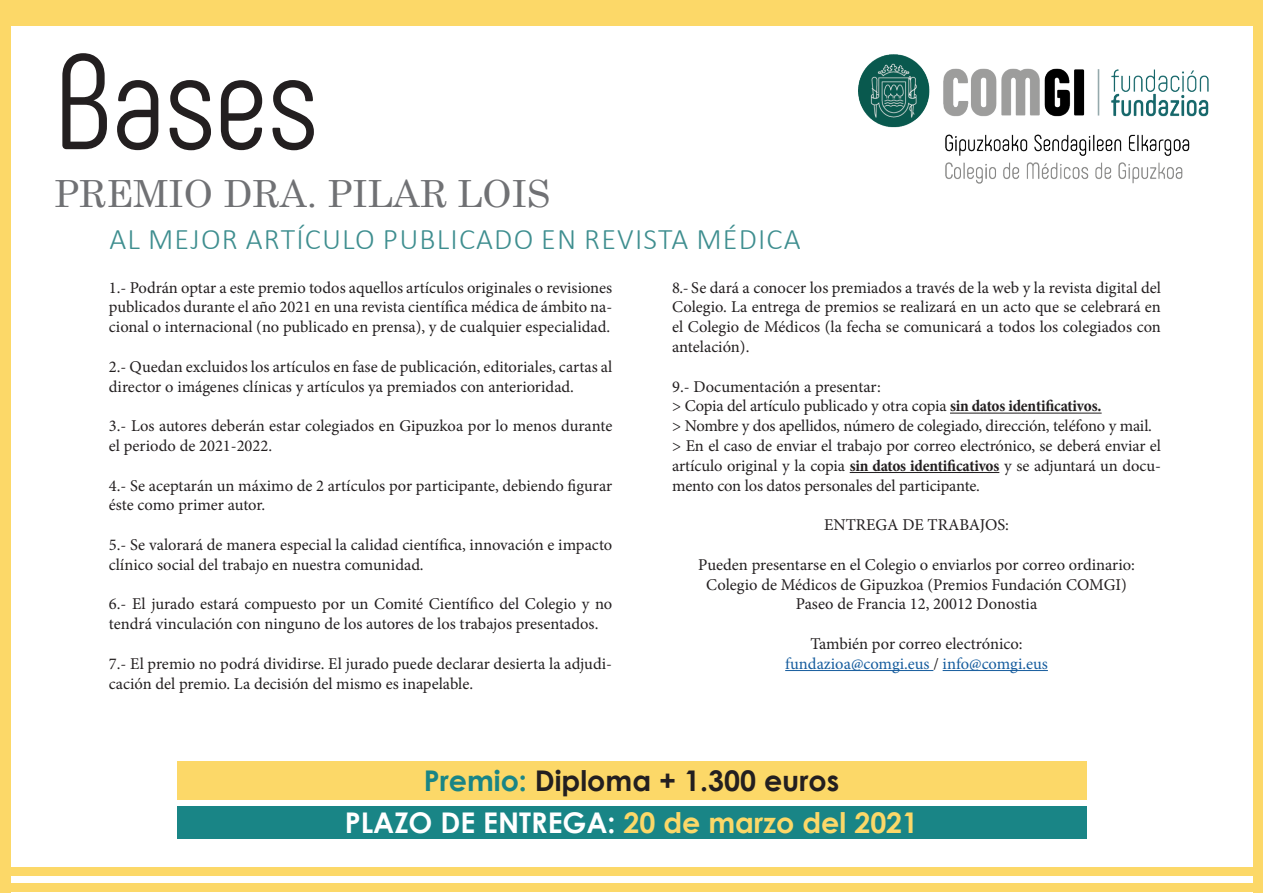
<style>
.page{position:relative;width:1263px;height:893px;background:#fff}
.page>*{position:absolute;margin:0;border:0;box-sizing:border-box;transform-origin:0 0}
.t1{font:135px "Phenomena";color:#231f20}
.t2{font:37.5px "Century";color:#707174}
.t3{font:300 30px "Calibri";letter-spacing:.04em;color:#3e8e8f}
.t4{font:700 28.5px "Century Gothic";color:#fcd868}
.t5{font:700 28.5px "Century Gothic";color:#231f20}
.t6{font:16.5px/19.8px "Minion Pro";color:#231f20}
.t7{font:16.5px "Minion Pro";color:#175d9e}
.s1{font-weight:700;font-stretch:condensed}
.s2{color:#231f20}
.s3{color:#198586}
.s4{color:#fff}
</style>
<div class="page">
<div style="left:177px;top:761px;width:909px;height:39px;background:#fcd868"></div>
<div style="left:177px;top:806px;width:909px;height:33px;background:#198586"></div>
<div style="left:1px;top:0;width:1262px;height:25px;background:#fcd868"></div>
<div style="left:0;top:883px;width:1263px;height:9px;background:#fcd868"></div>
<div style="left:0;top:867px;width:1263px;height:9px;background:#fcd868"></div>
<div style="left:1253px;top:0;width:10px;height:893px;background:#fcd868"></div>
<div style="left:0;top:0;width:11px;height:893px;background:#fcd868"></div>
<img style="left:858px;top:54px;width:351px;height:129px">
<hr style="left:950px;top:413px;width:152px;height:1px;background:#231f20">
<hr style="left:850px;top:472px;width:149px;height:1px;background:#231f20">
<hr style="left:785px;top:670px;width:148px;height:1px;background:#175d9e">
<hr style="left:943px;top:670px;width:105px;height:1px;background:#175d9e">
<p class="t1" style="left:54px;top:23px;width:267px">Bases</p>
<p class="t2" style="left:54px;top:162px;width:498px">PREMIO DRA. PILAR LOIS</p>
<p class="t3" style="left:110px;top:220px;width:693px">AL MEJOR ARTÍCULO PUBLICADO EN REVISTA MÉDICA</p>
<p class="t6" style="left:109px;top:278px;width:505px;text-align:justify">1.- Podrán optar a este premio todos aquellos artículos originales o revisiones publicados durante el año 2021 en una revista científica médica de ámbito na&shy;cional o internacional (no publicado en prensa), y de cualquier especialidad.</p>
<p class="t6" style="left:109px;top:357px;width:505px">2.- Quedan excluidos los artículos en fase de publicación, editoriales, cartas al director o imágenes clínicas y artículos ya premiados con anterioridad.</p>
<p class="t6" style="left:109px;top:416px;width:505px">3.- Los autores deberán estar colegiados en Gipuzkoa por lo menos durante el periodo de 2021-2022.</p>
<p class="t6" style="left:109px;top:476px;width:505px">4.- Se aceptarán un máximo de 2 artículos por participante, debiendo figurar éste como primer autor.</p>
<p class="t6" style="left:109px;top:535px;width:505px">5.- Se valorará de manera especial la calidad científica, innovación e impacto clínico social del trabajo en nuestra comunidad.</p>
<p class="t6" style="left:109px;top:594px;width:505px">6.- El jurado estará compuesto por un Comité Científico del Colegio y no tendrá vinculación con ninguno de los autores de los trabajos presentados.</p>
<p class="t6" style="left:109px;top:654px;width:505px">7.- El premio no podrá dividirse. El jurado puede declarar desierta la adjudi&shy;cación del premio. La decisión del mismo es inapelable.</p>
<p class="t6" style="left:672px;top:278px;width:490px;text-align:justify">8.- Se dará a conocer los premiados a través de la web y la revista digital del Colegio. La entrega de premios se realizará en un acto que se celebrará en el Colegio de Médicos (la fecha se comunicará a todos los colegiados con antelación).</p>
<p class="t6" style="left:672px;top:377px;width:210px">9.- Documentación a presentar:</p>
<p class="t6" style="left:672px;top:396px;width:431px">&gt; Copia del artículo publicado y otra copia <span class="s1">sin datos identificativos.</span></p>
<p class="t6" style="left:672px;top:416px;width:481px">&gt; Nombre y dos apellidos, número de colegiado, dirección, teléfono y mail.</p>
<p class="t6" style="left:672px;top:436px;width:490px;text-align:justify">&gt; En el caso de enviar el trabajo por correo electrónico, se deberá enviar el artículo original y la copia <span class="s1">sin datos identificativos</span> y se adjuntará un docu&shy;mento con los datos personales del participante.</p>
<p class="t6" style="left:824px;top:515px;width:187px">ENTREGA DE TRABAJOS:</p>
<p class="t6" style="left:698px;top:555px;width:438px">Pueden presentarse en el Colegio o enviarlos por correo ordinario:</p>
<p class="t6" style="left:706px;top:575px;width:422px">Colegio de Médicos de Gipuzkoa (Premios Fundación COMGI)</p>
<p class="t6" style="left:796px;top:594px;width:243px">Paseo de Francia 12, 20012 Donostia</p>
<p class="t6" style="left:810px;top:634px;width:214px">También por correo electrónico:</p>
<p class="t7" style="left:785px;top:653px;width:264px">fundazioa@comgi.eus <span class="s2">/</span> info@comgi.eus</p>
<p class="t5" style="left:424px;top:759px;width:417px"><span class="s3">Premio:</span> Diploma + 1.300 euros</p>
<p class="t4" style="left:345px;top:801px;width:575px"><span class="s4">PLAZO DE ENTREGA:</span> 20 de marzo del 2021</p>
</div>
